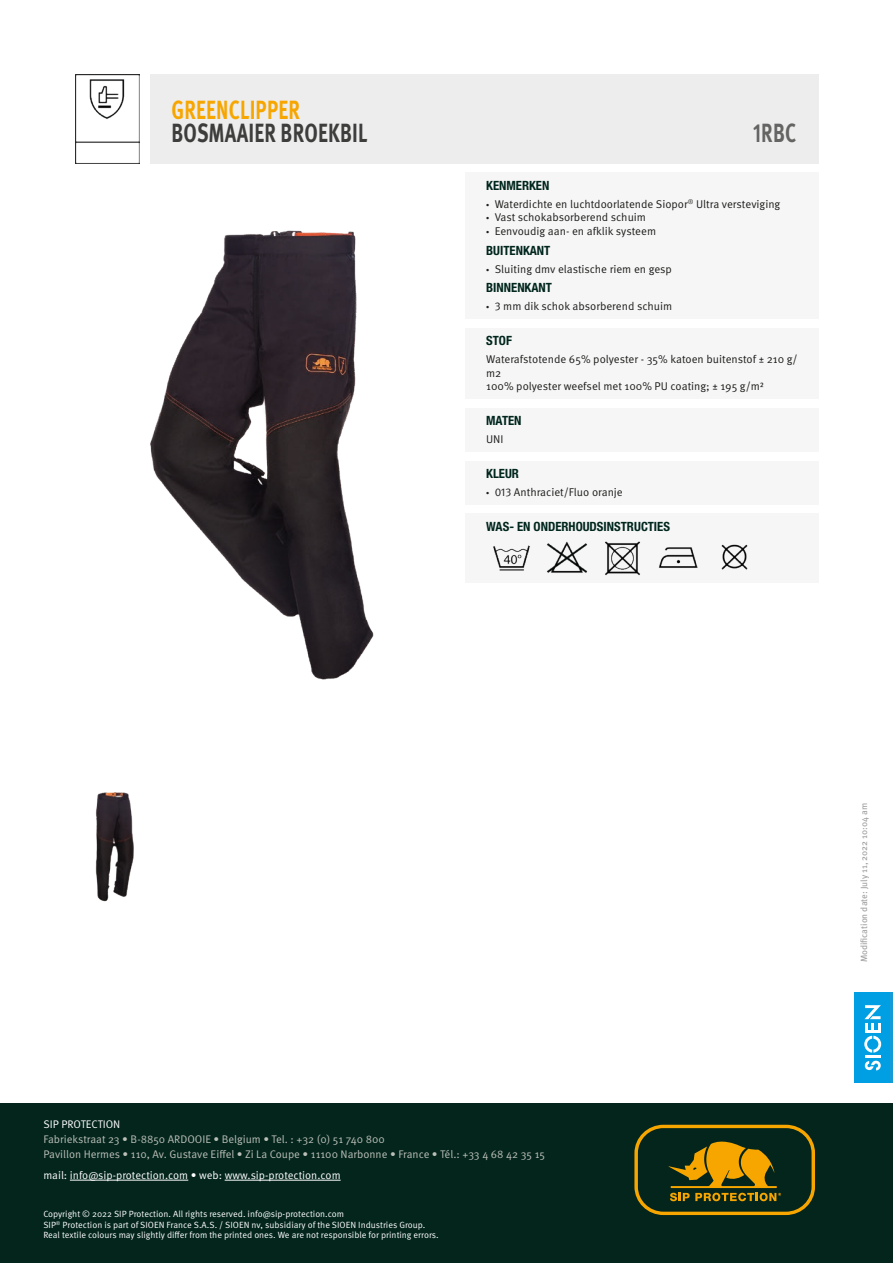
<style>
.page{position:relative;width:893px;height:1263px;background:#fff}
.page>*{position:absolute;margin:0;border:0;box-sizing:border-box;transform-origin:0 0}
.t1{font:700 26.25px "Meta Pro";letter-spacing:.01em;color:#3d3d3c;scale:.74 1}
.t2{font:700 26.25px "Meta Pro";letter-spacing:.01em;color:#f7a600;scale:.74 1}
.t3{font:700 26.25px "Meta Pro";color:#646463;scale:.74 1}
.t4{font:700 condensed 12.75px "Helvetica Neue LT Std";color:#00261d}
.t5{font:11.25px/13.5px "Meta Pro";color:#1d1d1b}
.t6{font:11.1px/15px "Meta Pro";color:#bbbfb8}
.t7{font:11.1px "Meta Pro";color:#fff}
.t8{font:9px/10.5px "Meta Pro";color:#fff}
.t9{font:9px "Meta Pro";color:#9d9d9d}
.s1{font-family:"Myriad Pro"}
</style>
<div class="page">
<div style="left:0;top:1103px;width:893px;height:160px;background:#03251c"></div>
<svg style="left:634px;top:1125px;width:181px;height:90px"></svg>
<hr style="left:70px;top:1180px;width:118px;height:1px;background:#fff">
<hr style="left:225px;top:1180px;width:116px;height:1px;background:#fff">
<div style="left:854px;top:992px;width:39px;height:90px;background:#149cd8"></div>
<div style="left:854px;top:992px;width:36px;height:90px;background:#009fe3"></div>
<svg style="left:865px;top:1061px;width:16px;height:9px"></svg>
<svg style="left:864px;top:1036px;width:17px;height:16px"></svg>
<hr style="left:865px;top:1055px;width:15px;height:3px;background:#fff">
<hr style="left:865px;top:1030px;width:16px;height:3px;background:#fff">
<svg style="left:864px;top:1005px;width:17px;height:24px"></svg>
<div style="left:150px;top:74px;width:669px;height:90px;background:#ededed"></div>
<div style="left:465px;top:173px;width:354px;height:146px;background:#f6f6f6"></div>
<div style="left:465px;top:328px;width:354px;height:71px;background:#f6f6f6"></div>
<div style="left:465px;top:408px;width:354px;height:44px;background:#f6f6f6"></div>
<div style="left:465px;top:461px;width:354px;height:43px;background:#f6f6f6"></div>
<div style="left:465px;top:513px;width:354px;height:70px;background:#f6f6f6"></div>
<img style="left:493px;top:545px;width:37px;height:26px">
<img style="left:547px;top:541px;width:41px;height:32px">
<img style="left:605px;top:541px;width:35px;height:34px">
<img style="left:658px;top:547px;width:40px;height:21px">
<img style="left:721px;top:544px;width:27px;height:26px">
<img style="left:95px;top:792px;width:39px;height:110px">
<img style="left:75px;top:74px;width:65px;height:90px">
<img style="left:150px;top:230px;width:224px;height:450px">
<h1 class="t2" style="left:171px;top:93px;width:175px">GREENCLIPPER</h1>
<h1 class="t1" style="left:171px;top:117px;width:266px">BOSMAAIER BROEKBIL</h1>
<h1 class="t3" style="left:753px;top:117px;width:60px">1RBC</h1>
<p class="t4" style="left:486px;top:178px;width:65px">KENMERKEN</p>
<p class="t5" style="left:486px;top:198px;width:296px"><span class="s1">•</span> Waterdichte en luchtdoorlatende Siopor<sup>®</sup> Ultra versteviging</p>
<p class="t5" style="left:486px;top:211px;width:161px"><span class="s1">•</span> Vast schokabsorberend schuim</p>
<p class="t5" style="left:486px;top:225px;width:171px"><span class="s1">•</span> Eenvoudig aan- en afklik systeem</p>
<p class="t4" style="left:486px;top:243px;width:66px">BUITENKANT</p>
<p class="t5" style="left:486px;top:262px;width:187px"><span class="s1">•</span> Sluiting dmv elastische riem en gesp</p>
<p class="t4" style="left:486px;top:280px;width:67px">BINNENKANT</p>
<p class="t5" style="left:486px;top:300px;width:188px"><span class="s1">•</span> 3 mm dik schok absorberend schuim</p>
<p class="t4" style="left:486px;top:333px;width:27px">STOF</p>
<p class="t5" style="left:486px;top:353px;width:313px">Waterafstotende 65% polyester - 35% katoen buitenstof ± 210 g/ m2<br>100% polyester weefsel met 100% PU coating; ± 195 g/m²</p>
<p class="t4" style="left:486px;top:413px;width:37px">MATEN</p>
<p class="t5" style="left:486px;top:433px;width:19px">UNI</p>
<p class="t4" style="left:486px;top:466px;width:34px">KLEUR</p>
<p class="t5" style="left:486px;top:486px;width:138px"><span class="s1">•</span> 013 Anthraciet/Fluo oranje</p>
<p class="t4" style="left:486px;top:519px;width:185px">WAS- EN ONDERHOUDSINSTRUCTIES</p>
<p class="t7" style="left:43px;top:1117px;width:79px">SIP PROTECTION</p>
<p class="t6" style="left:43px;top:1132px;width:503px">Fabriekstraat 23 • B-8850 ARDOOIE • Belgium • Tel. : +32 (0) 51 740 800<br>Pavillon Hermes • 110, Av. Gustave Eiffel • Zi La Coupe • 11100 Narbonne • France • Tél.: +33 4 68 42 35 15</p>
<p class="t7" style="left:43px;top:1168px;width:299px">mail: info@sip-protection.com • web: www.sip-protection.com</p>
<p class="t8" style="left:43px;top:1209px;width:397px">Copyright © 2022 SIP Protection. All rights reserved. info@sip-protection.com<br>SIP<sup>®</sup> Protection is part of SIOEN France S.A.S. / SIOEN nv, subsidiary of the SIOEN Industries Group.<br>Real textile colours may slightly differ from the printed ones. We are not responsible for printing errors.</p>
<p class="t9" style="left:858px;top:962px;width:161px;rotate:-90deg">Modification date: July 11, 2022 10:04 am</p>
</div>
